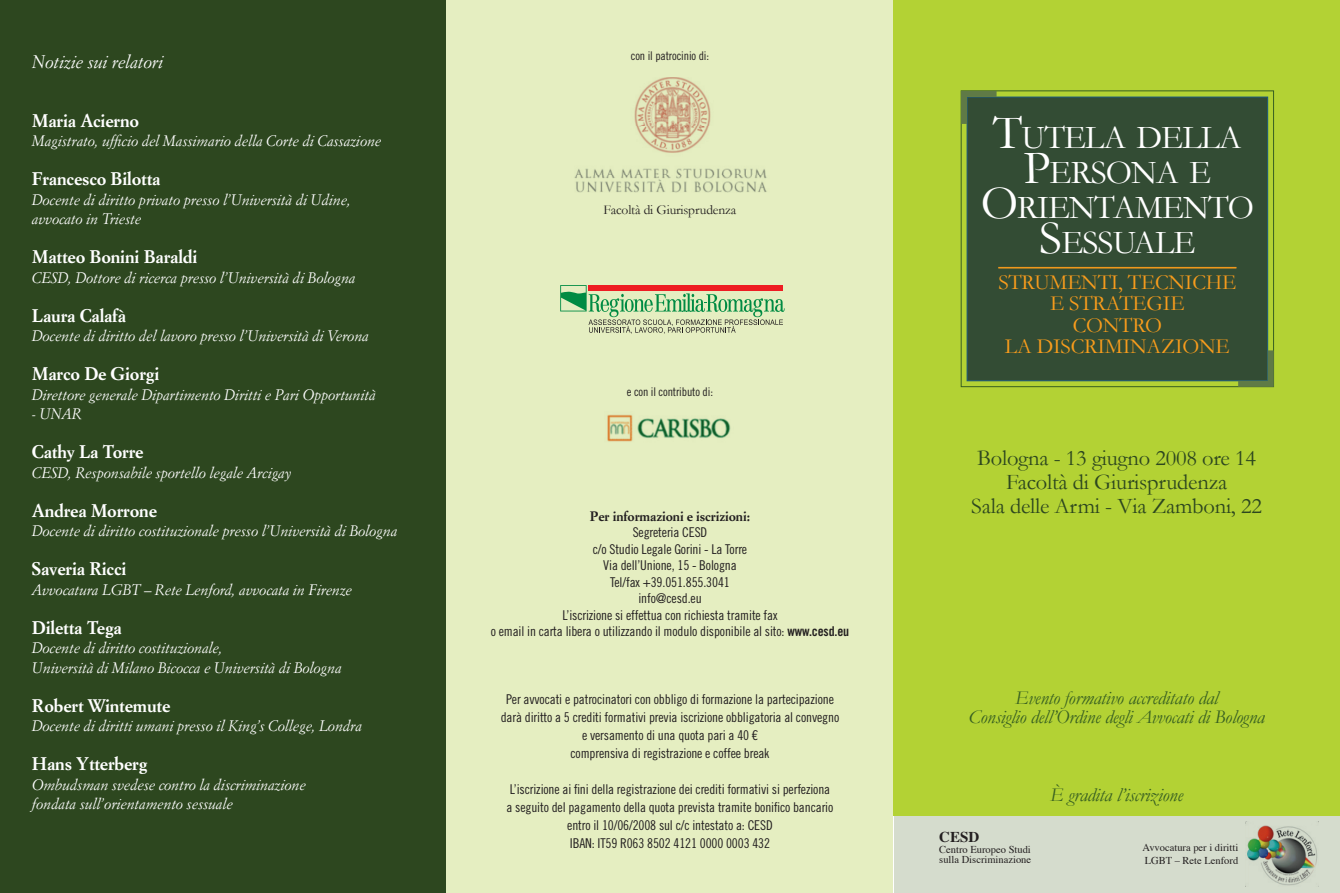
<style>
.page{position:relative;width:1340px;height:893px;background:#fff}
.page>*{position:absolute;margin:0;border:0;box-sizing:border-box;transform-origin:0 0}
.t1{font:33.6px/34.8px "Garamond";letter-spacing:-.03em;color:#fff;text-align:center}
.t2{font:22.5px/24px "Garamond";letter-spacing:-.01em;color:#2d471f;text-align:center}
.t3{font:21.6px/21.6px "Garamond";letter-spacing:-.01em;color:#f89c1c;text-align:center}
.t4{font:italic 19.5px/19.5px "Garamond";letter-spacing:-.01em;color:#375f21;text-align:center}
.t5{font:700 18px "Simoncini Garamond Std";letter-spacing:-.01em;color:#fff}
.t6{font:italic 18px "Simoncini Garamond Std";letter-spacing:-.01em;color:#fff}
.t7{font:italic 15px/19.5px "Simoncini Garamond Std";letter-spacing:-.01em;color:#fff}
.t8{font:700 15px "Times";color:#231f20}
.t9{font:13.5px/16.5px "Trade Gothic LT Std Cn 18";letter-spacing:-.01em;color:#231f20;text-align:center}
.t10{font:700 13.5px "Simoncini Garamond Std";letter-spacing:-.01em;color:#231f20}
.t11{font:13.5px "Garamond";letter-spacing:-.01em;color:#231f20}
.t12{font:12px "Trade Gothic LT Std Cn 18";letter-spacing:-.01em;color:#231f20}
.t13{font:10.5px/12.6px "Times";color:#231f20}
.s1{font-family:"Trade Gothic LT Std Bd Cn 20"}
.s2{font-size:48px}
</style>
<div class="page">
<div style="left:894px;top:808px;width:445px;height:85px;background:#d5dccd"></div>
<div style="left:893px;top:0;width:446px;height:815px;background:#b3d234"></div>
<img style="left:1245px;top:822px;width:72px;height:65px">
<div style="left:0;top:0;width:446px;height:893px;background:#2d471f"></div>
<div style="left:446px;top:0;width:447px;height:893px;background:#e5eec1"></div>
<img style="left:607px;top:414px;width:124px;height:28px">
<img style="left:574px;top:77px;width:193px;height:116px">
<svg style="left:560px;top:285px;width:224px;height:49px"></svg>
<div style="left:966px;top:97px;width:301px;height:284px;background:#334c34;border:1px solid #19587d"></div>
<div style="left:961px;top:91px;width:312px;height:296px;border:1px solid #375f21"></div>
<svg style="left:960px;top:90px;width:42px;height:40px"></svg>
<svg style="left:1232px;top:344px;width:42px;height:44px"></svg>
<hr style="left:998px;top:267px;width:238px;height:1px;background:#f89c1c">
<hr style="left:998px;top:268px;width:238px;height:1px;background:#f89c1c">
<p class="t6" style="left:32px;top:51px;width:133px">Notizie sui relatori</p>
<p class="t5" style="left:32px;top:109px;width:109px">Maria Acierno</p>
<p class="t7" style="left:32px;top:131px;width:351px">Magistrato, ufficio del Massimario della Corte di Cassazione</p>
<p class="t5" style="left:32px;top:167px;width:130px">Francesco Bilotta</p>
<p class="t7" style="left:32px;top:189px;width:320px">Docente di diritto privato presso l’Università di Udine, avvocato in Trieste</p>
<p class="t5" style="left:32px;top:245px;width:167px">Matteo Bonini Baraldi</p>
<p class="t7" style="left:32px;top:267px;width:325px">CESD, Dottore di ricerca presso l’Università di Bologna</p>
<p class="t5" style="left:32px;top:304px;width:96px">Laura Calafà</p>
<p class="t7" style="left:32px;top:326px;width:338px">Docente di diritto del lavoro presso l’Università di Verona</p>
<p class="t5" style="left:32px;top:362px;width:129px">Marco De Giorgi</p>
<p class="t7" style="left:32px;top:384px;width:345px">Direttore generale Dipartimento Diritti e Pari Opportunità</p>
<p class="t7" style="left:32px;top:404px;width:51px">- UNAR</p>
<p class="t5" style="left:32px;top:440px;width:113px">Cathy La Torre</p>
<p class="t7" style="left:32px;top:462px;width:261px">CESD, Responsabile sportello legale Arcigay</p>
<p class="t5" style="left:32px;top:499px;width:127px">Andrea Morrone</p>
<p class="t7" style="left:32px;top:521px;width:367px">Docente di diritto costituzionale presso l’Università di Bologna</p>
<p class="t5" style="left:32px;top:557px;width:96px">Saveria Ricci</p>
<p class="t7" style="left:32px;top:579px;width:321px">Avvocatura LGBT – Rete Lenford, avvocata in Firenze</p>
<p class="t5" style="left:32px;top:616px;width:91px">Diletta Tega</p>
<p class="t7" style="left:32px;top:638px;width:311px">Docente di diritto costituzionale,<br>Università di Milano Bicocca e Università di Bologna</p>
<p class="t5" style="left:32px;top:694px;width:140px">Robert Wintemute</p>
<p class="t7" style="left:32px;top:716px;width:332px">Docente di diritti umani presso il King’s College, Londra</p>
<p class="t5" style="left:32px;top:752px;width:117px">Hans Ytterberg</p>
<p class="t7" style="left:32px;top:774px;width:275px">Ombudsman svedese contro la discriminazione fondata sull’orientamento sessuale</p>
<p class="t12" style="left:631px;top:48px;width:80px">con il patrocinio di:</p>
<p class="t11" style="left:603px;top:202px;width:134px">Facoltà di Giurisprudenza</p>
<p class="t12" style="left:627px;top:384px;width:87px">e con il contributo di:</p>
<p class="t10" style="left:590px;top:507px;width:162px">Per informazioni e iscrizioni:</p>
<p class="t9" style="left:490px;top:524px;width:360px">Segreteria CESD<br>c/o Studio Legale Gorini - La Torre<br>Via dell’Unione, 15 - Bologna<br>Tel/fax +39.051.855.3041<br>info@cesd.eu<br>L’iscrizione si effettua con richiesta tramite fax<br>o email in carta libera o utilizzando il modulo disponibile al sito: <span class="s1">www.cesd.eu</span></p>
<p class="t9" style="left:501px;top:690px;width:340px;line-height:18px">Per avvocati e patrocinatori con obbligo di formazione la partecipazione darà diritto a 5 crediti formativi previa iscrizione obbligatoria al convegno e versamento di una quota pari a 40 €<br>comprensiva di registrazione e coffee break</p>
<p class="t9" style="left:506px;top:780px;width:328px;line-height:18px">L’iscrizione ai fini della registrazione dei crediti formativi si perfeziona a seguito del pagamento della quota prevista tramite bonifico bancario entro il 10/06/2008 sul c/c intestato a: CESD<br>IBAN: IT59 R063 8502 4121 0000 0003 432</p>
<h1 class="t1" style="left:980px;top:120px;width:275px"><span class="s2">T</span>UTELA DELLA<br><span class="s2">P</span>ERSONA E<br><span class="s2">O</span>RIENTAMENTO<br><span class="s2">S</span>ESSUALE</h1>
<h3 class="t3" style="left:998px;top:271px;width:239px">Strumenti, tecniche e strategie<br>contro<br>la discriminazione</h3>
<h2 class="t2" style="left:971px;top:446px;width:292px">Bologna - 13 giugno 2008 ore 14<br>Facoltà di Giurisprudenza<br>Sala delle Armi - Via Zamboni, 22</h2>
<h3 class="t4" style="left:968px;top:688px;width:298px">Evento formativo accreditato dal<br>Consiglio dell’Ordine degli Avvocati di Bologna</h3>
<p class="t8" style="left:939px;top:823px;width:42px">CESD</p>
<p class="t13" style="left:939px;top:843px;width:93px;line-height:10.5px">Centro Europeo Studi sulla Discriminazione</p>
<h3 class="t4" style="left:1050px;top:785px;width:134px">È gradita l’iscrizione</h3>
<p class="t13" style="left:1142px;top:840px;width:97px">Avvocatura per i diritti<br>LGBT – Rete Lenford</p>
</div>
